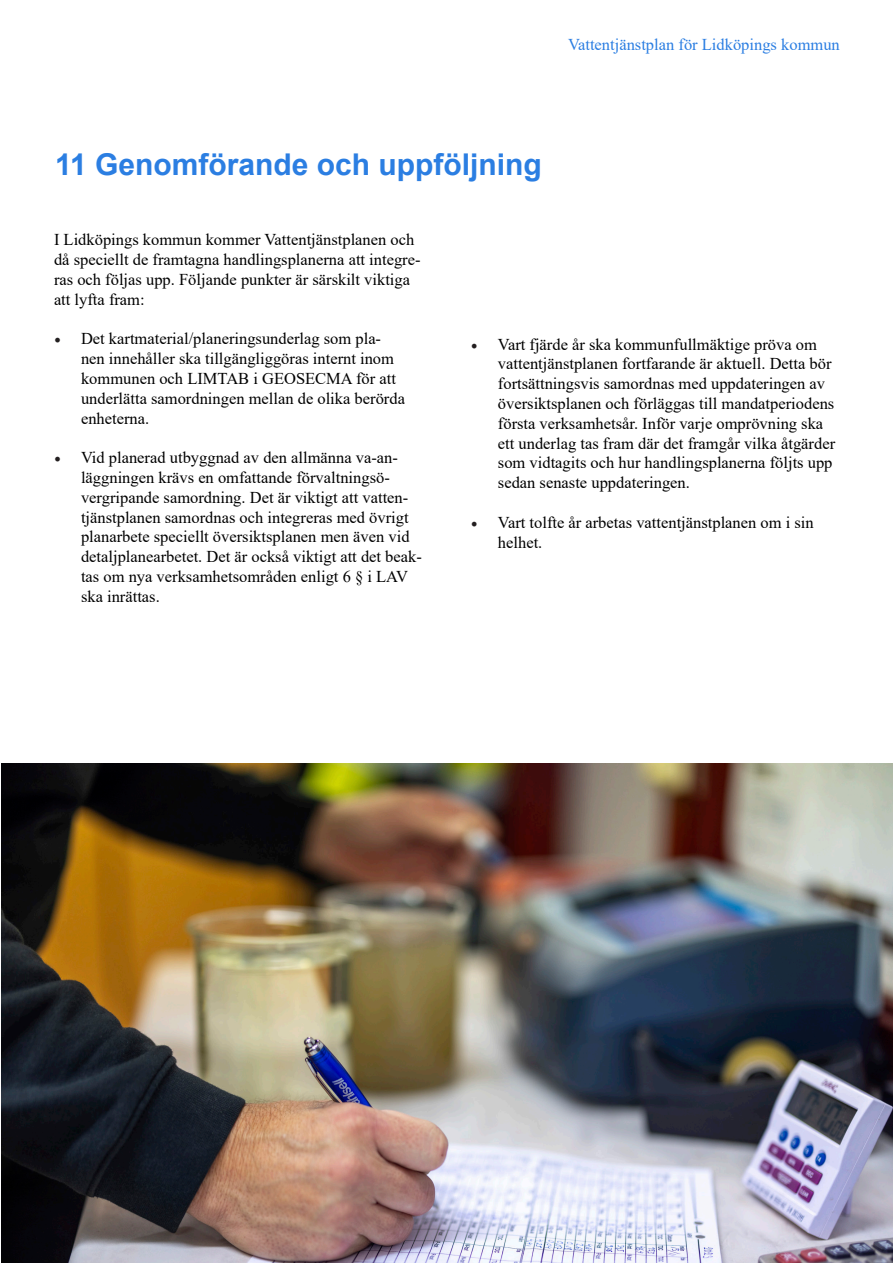
<style>
.page{position:relative;width:893px;height:1263px;background:#fff}
.page>*{position:absolute;margin:0;border:0;box-sizing:border-box;transform-origin:0 0}
.t1{font:700 30px "Arial";color:#2b7ee2}
.t2{font:16.5px/19.8px "Times New Roman";color:#000}
.t3{font:16.5px "Times New Roman";color:#2b7ee2}
.s1{font-family:"Minion Pro";font-size:18px;color:#231f20}
</style>
<div class="page">
<img style="left:1px;top:764px;width:892px;height:499px">
<p class="t3" style="left:568px;top:32px;width:273px">Vattentjänstplan för Lidköpings kommun</p>
<p class="t1" style="left:55px;top:143px;width:488px">11 Genomförande och uppföljning</p>
<p class="t2" style="left:54px;top:229px;width:368px">I Lidköpings kommun kommer Vattentjänstplanen och då speciellt de framtagna handlingsplanerna att integre&shy;ras och följas upp. Följande punkter är särskilt viktiga att lyfta fram:</p>
<p class="t2" style="left:81px;top:328px;width:325px;text-indent:-27px"><span class="s1">•</span> Det kartmaterial/planeringsunderlag som pla&shy;nen innehåller ska tillgängliggöras internt inom kommunen och LIMTAB i GEOSECMA för att underlätta samordningen mellan de olika berörda enheterna.</p>
<p class="t2" style="left:81px;top:447px;width:342px;text-indent:-27px"><span class="s1">•</span> Vid planerad utbyggnad av den allmänna va-an&shy;läggningen krävs en omfattande förvaltningsö&shy;vergripande samordning. Det är viktigt att vatten&shy;tjänstplanen samordnas och integreras med övrigt planarbete speciellt översiktsplanen men även vid detaljplanearbetet. Det är också viktigt att det beak&shy;tas om nya verksamhetsområden enligt 6 § i LAV ska inrättas.</p>
<p class="t2" style="left:498px;top:334px;width:339px;text-indent:-27px"><span class="s1">•</span> Vart fjärde år ska kommunfullmäktige pröva om vattentjänstplanen fortfarande är aktuell. Detta bör fortsättningsvis samordnas med uppdateringen av översiktsplanen och förläggas till mandatperiodens första verksamhetsår. Inför varje omprövning ska ett underlag tas fram där det framgår vilka åtgärder som vidtagits och hur handlingsplanerna följts upp sedan senaste uppdateringen.</p>
<p class="t2" style="left:498px;top:512px;width:317px;text-indent:-27px"><span class="s1">•</span> Vart tolfte år arbetas vattentjänstplanen om i sin helhet.</p>
</div>
